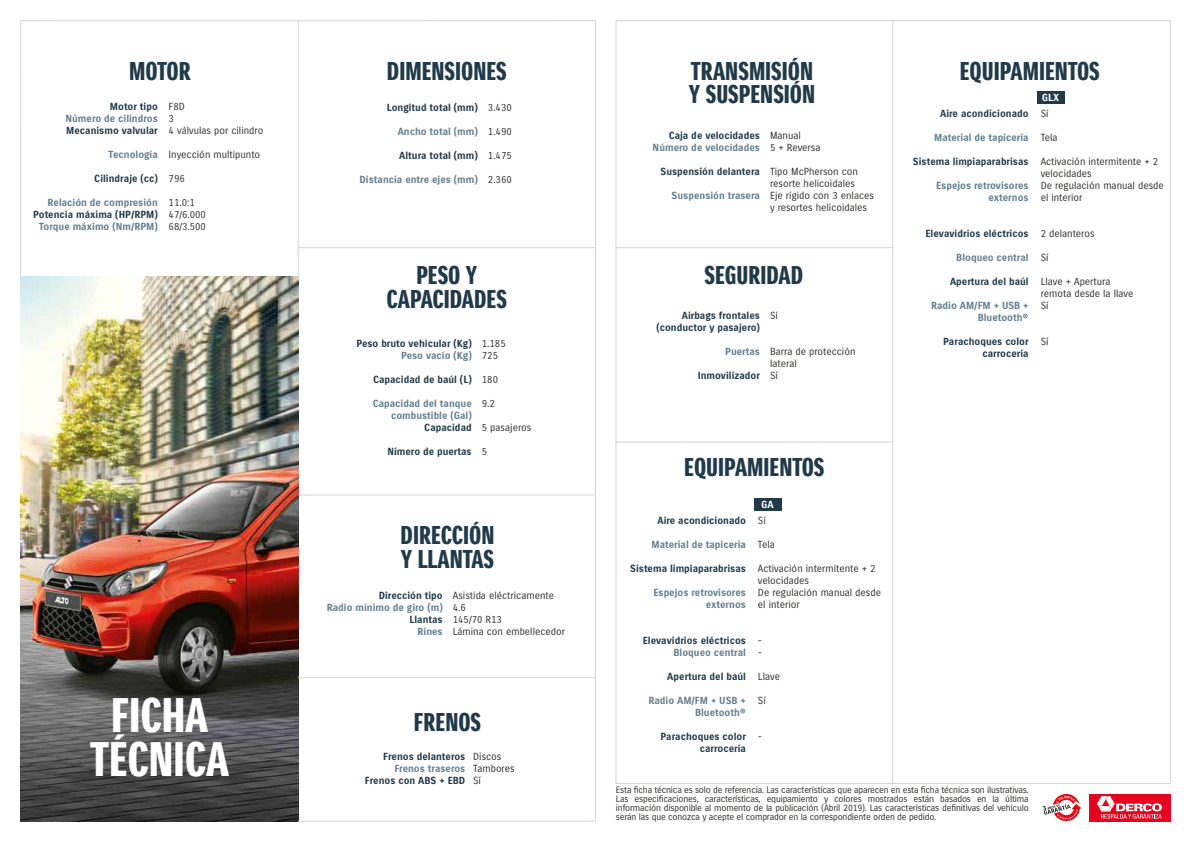
<style>
.page{position:relative;width:1191px;height:842px;background:#fff}
.page>*{position:absolute;margin:0;border:0;box-sizing:border-box;transform-origin:0 0}
.t1{font:47.1px/44.2px "Suzuki Headline";color:#fff;text-align:center}
.t2{font:25px/23.5px "Suzuki Headline";color:#213a49}
.t3{font:10px/12px "Suzuki";color:#2e2c2a}
.t4{font:700 10px/12px "Suzuki";color:#213a49;text-align:right}
.t5{font:700 10px/12px "Suzuki";color:#627f8e;text-align:right}
.t6{font:700 10px "Suzuki";color:#fff}
.t7{font:9px/9px "Suzuki";letter-spacing:-.02em;color:#2e2c2a;text-align:justify}
</style>
<div class="page">
<img style="left:21px;top:276px;width:277px;height:545px">
<div style="left:1037px;top:91px;width:27px;height:13px;background:#213a49"></div>
<div style="left:754px;top:498px;width:27px;height:13px;background:#213a49"></div>
<hr style="left:616px;top:247px;width:276px;height:1px;background:#d5d4d5">
<hr style="left:616px;top:442px;width:276px;height:1px;background:#d5d4d5">
<hr style="left:892px;top:21px;width:1px;height:762px;background:#d5d4d5">
<svg style="left:298px;top:20px;width:298px;height:801px"></svg>
<hr style="left:20px;top:21px;width:1px;height:255px;background:#d5d4d5">
<hr style="left:21px;top:21px;width:277px;height:1px;background:#d5d4d5">
<div style="left:1088px;top:794px;width:82px;height:27px;background:#e30520"></div>
<svg style="left:1097px;top:796px;width:64px;height:23px"></svg>
<svg style="left:1042px;top:794px;width:39px;height:27px"></svg>
<h2 class="t2" style="left:129px;top:60px;width:63px">MOTOR</h2>
<p class="t4" style="left:110px;top:101px;width:49px">Motor tipo</p>
<p class="t5" style="left:65px;top:113px;width:94px">Número de cilindros</p>
<p class="t4" style="left:66px;top:125px;width:93px">Mecanismo valvular</p>
<p class="t5" style="left:108px;top:149px;width:51px">Tecnología</p>
<p class="t4" style="left:94px;top:173px;width:65px">Cilindraje (cc)</p>
<p class="t5" style="left:48px;top:197px;width:112px">Relación de compresión</p>
<p class="t4" style="left:33px;top:209px;width:126px">Potencia máxima (HP/RPM)</p>
<p class="t5" style="left:39px;top:221px;width:121px">Torque máximo (Nm/RPM)</p>
<p class="t3" style="left:169px;top:101px;width:96px">F8D<br>3<br>4 válvulas por cilindro</p>
<p class="t3" style="left:169px;top:149px;width:93px">Inyección multipunto</p>
<p class="t3" style="left:169px;top:173px;width:18px">796</p>
<p class="t3" style="left:169px;top:197px;width:39px">11.0:1<br>47/6.000<br>68/3.500</p>
<h1 class="t1" style="left:90px;top:694px;width:140px">FICHA<br>TÉCNICA</h1>
<h2 class="t2" style="left:387px;top:60px;width:121px">DIMENSIONES</h2>
<p class="t4" style="left:387px;top:102px;width:92px">Longitud total (mm)</p>
<p class="t5" style="left:398px;top:126px;width:82px">Ancho total (mm)</p>
<p class="t4" style="left:399px;top:150px;width:80px">Altura total (mm)</p>
<p class="t5" style="left:359px;top:174px;width:120px">Distancia entre ejes (mm)</p>
<p class="t3" style="left:488px;top:102px;width:25px">3.430</p>
<p class="t3" style="left:488px;top:126px;width:25px">1.490</p>
<p class="t3" style="left:488px;top:150px;width:25px">1.475</p>
<p class="t3" style="left:488px;top:174px;width:25px">2.360</p>
<h2 class="t2" style="left:386px;top:264px;width:122px;text-align:center">PESO Y<br>CAPACIDADES</h2>
<p class="t4" style="left:356px;top:338px;width:117px">Peso bruto vehicular (Kg)</p>
<p class="t5" style="left:401px;top:350px;width:72px">Peso vacío (Kg)</p>
<p class="t4" style="left:373px;top:374px;width:100px">Capacidad de baúl (L)</p>
<p class="t5" style="left:373px;top:398px;width:101px">Capacidad del tanque combustible (Gal)</p>
<p class="t4" style="left:424px;top:422px;width:49px">Capacidad</p>
<p class="t4" style="left:387px;top:446px;width:86px">Nímero de puertas</p>
<p class="t3" style="left:482px;top:338px;width:25px">1.185<br>725</p>
<p class="t3" style="left:482px;top:374px;width:18px">180</p>
<p class="t3" style="left:482px;top:398px;width:15px">9.2</p>
<p class="t3" style="left:482px;top:422px;width:51px">5 pasajeros</p>
<p class="t3" style="left:482px;top:446px;width:7px">5</p>
<h2 class="t2" style="left:400px;top:524px;width:95px">DIRECCIÓN<br>Y LLANTAS</h2>
<p class="t4" style="left:379px;top:590px;width:66px">Dirección tipo</p>
<p class="t5" style="left:327px;top:602px;width:117px">Radio mínimo de giro (m)</p>
<p class="t4" style="left:409px;top:614px;width:35px">Llantas</p>
<p class="t5" style="left:417px;top:626px;width:27px">Rines</p>
<p class="t3" style="left:453px;top:589px;width:114px">Asistida eléctricamente<br>4.6<br>145/70 R13<br>Lámina con embellecedor</p>
<h2 class="t2" style="left:414px;top:710px;width:69px">FRENOS</h2>
<p class="t4" style="left:383px;top:750px;width:84px">Frenos delanteros</p>
<p class="t5" style="left:394px;top:762px;width:72px">Frenos traseros</p>
<p class="t4" style="left:365px;top:774px;width:102px">Frenos con ABS + EBD</p>
<p class="t3" style="left:473px;top:750px;width:43px">Discos<br>Tambores<br>Sí</p>
<h2 class="t2" style="left:689px;top:60px;width:128px">TRANSMISIÓN<br>Y SUSPENSIÓN</h2>
<p class="t4" style="left:668px;top:130px;width:93px">Caja de velocidades</p>
<p class="t5" style="left:652px;top:142px;width:109px">Número de velocidades</p>
<p class="t4" style="left:660px;top:166px;width:101px">Suspensión delantera</p>
<p class="t5" style="left:671px;top:190px;width:90px">Suspensión trasera</p>
<p class="t3" style="left:770px;top:130px;width:52px">Manual<br>5 + Reversa</p>
<p class="t3" style="left:770px;top:166px;width:105px">Tipo McPherson con resorte helicoidales<br>Eje rígido con 3 enlaces y resortes helicoidales</p>
<h2 class="t2" style="left:704px;top:264px;width:100px">SEGURIDAD</h2>
<p class="t4" style="left:656px;top:310px;width:105px">Airbags frontales (conductor y pasajero)</p>
<p class="t5" style="left:725px;top:346px;width:36px">Puertas</p>
<p class="t4" style="left:697px;top:370px;width:64px">Inmovilizador</p>
<p class="t3" style="left:770px;top:310px;width:9px">Sí</p>
<p class="t3" style="left:770px;top:346px;width:87px">Barra de protección lateral<br>Sí</p>
<h2 class="t2" style="left:684px;top:456px;width:142px">EQUIPAMIENTOS</h2>
<p class="t4" style="left:657px;top:515px;width:90px">Aire acondicionado</p>
<p class="t5" style="left:651px;top:539px;width:96px">Material de tapicería</p>
<p class="t4" style="left:630px;top:563px;width:117px">Sistema limpiaparabrisas</p>
<p class="t5" style="left:653px;top:587px;width:94px">Espejos retrovisores externos</p>
<p class="t4" style="left:643px;top:635px;width:105px">Elevavidrios eléctricos</p>
<p class="t5" style="left:673px;top:647px;width:74px">Bloqueo central</p>
<p class="t4" style="left:667px;top:671px;width:80px">Apertura del baúl</p>
<p class="t5" style="left:648px;top:695px;width:99px">Radio AM/FM + USB +<br>Bluetooth®</p>
<p class="t4" style="left:660px;top:731px;width:87px">Parachoques color carrocería</p>
<p class="t6" style="left:761px;top:499px;width:14px">GA</p>
<p class="t3" style="left:758px;top:514px;width:9px">Sí</p>
<p class="t3" style="left:758px;top:538px;width:18px">Tela</p>
<p class="t3" style="left:758px;top:562px;width:125px">Activación intermitente + 2 velocidades<br>De regulación manual desde el interior</p>
<p class="t3" style="left:758px;top:634px;width:6px">- -</p>
<p class="t3" style="left:758px;top:670px;width:24px">Llave</p>
<p class="t3" style="left:758px;top:694px;width:9px">Sí</p>
<p class="t3" style="left:758px;top:730px;width:6px">-</p>
<h2 class="t2" style="left:959px;top:60px;width:142px">EQUIPAMIENTOS</h2>
<p class="t4" style="left:940px;top:107px;width:90px">Aire acondicionado</p>
<p class="t5" style="left:934px;top:131px;width:96px">Material de tapicería</p>
<p class="t4" style="left:913px;top:155px;width:117px">Sistema limpiaparabrisas</p>
<p class="t5" style="left:936px;top:179px;width:94px">Espejos retrovisores externos</p>
<p class="t4" style="left:925px;top:227px;width:105px">Elevavidrios eléctricos</p>
<p class="t5" style="left:956px;top:251px;width:74px">Bloqueo central</p>
<p class="t4" style="left:950px;top:275px;width:80px">Apertura del baúl</p>
<p class="t5" style="left:931px;top:299px;width:99px">Radio AM/FM + USB +<br>Bluetooth®</p>
<p class="t4" style="left:943px;top:335px;width:87px">Parachoques color carrocería</p>
<p class="t6" style="left:1041px;top:92px;width:19px">GLX</p>
<p class="t3" style="left:1040px;top:107px;width:9px">Sí</p>
<p class="t3" style="left:1040px;top:131px;width:18px">Tela</p>
<p class="t3" style="left:1040px;top:155px;width:125px">Activación intermitente + 2 velocidades<br>De regulación manual desde el interior</p>
<p class="t3" style="left:1040px;top:227px;width:55px">2 delanteros</p>
<p class="t3" style="left:1040px;top:251px;width:9px">Sí</p>
<p class="t3" style="left:1040px;top:275px;width:94px">Llave + Apertura remota desde la llave<br>Sí</p>
<p class="t3" style="left:1040px;top:335px;width:9px">Sí</p>
<p class="t7" style="left:616px;top:786px;width:414px">Esta ficha técnica es solo de referencia. Las características que aparecen en esta ficha técnica son ilustrativas.<br>Las especificaciones, características, equipamiento y colores mostrados están basados en la última información disponible al momento de la publicación (Abril 2019). Las características definitivas del vehículo serán las que conozca y acepte el comprador en la correspondiente orden de pedido.</p>
</div>
